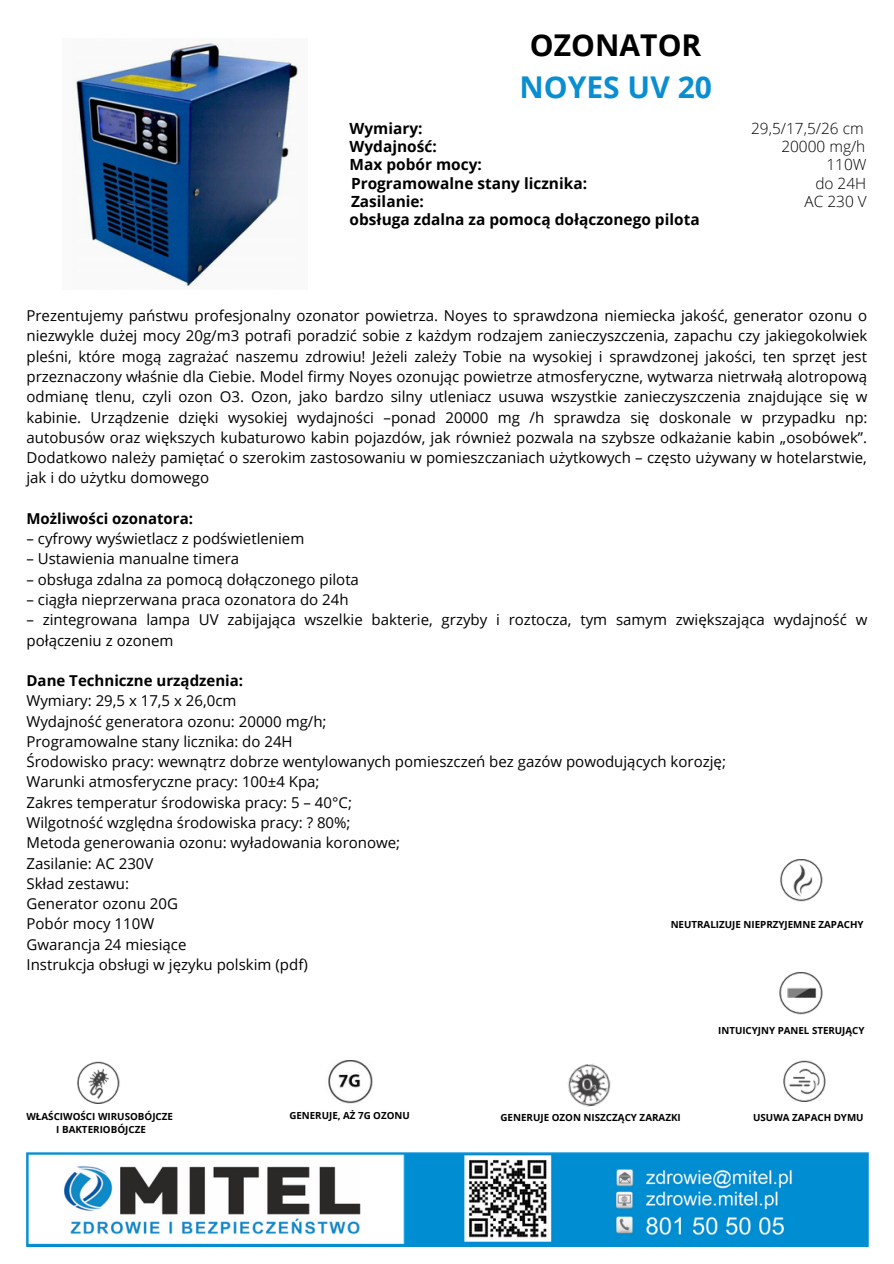
<style>
.page{position:relative;width:894px;height:1264px;background:#fff}
.page>*{position:absolute;margin:0;border:0;box-sizing:border-box;transform-origin:0 0}
.t1{font:700 30px "Open Sans";color:#0a8ed2}
.t2{font:700 30px "Open Sans";color:#000}
.t3{font:700 15.45px "Open Sans";color:#000}
.t4{font:300 15.45px "Open Sans";color:#000}
.t5{font:15px/20.2px "Open Sans";color:#000;text-align:justify}
.t6{font:700 15px "Open Sans";color:#000}
.t7{font:700 9.9px "Open Sans";color:#000}
.t8{font:700 9.75px "Open Sans";color:#000}
</style>
<div class="page">
<img style="left:26px;top:1152px;width:842px;height:94px">
<img style="left:77px;top:1061px;width:43px;height:42px">
<img style="left:568px;top:1064px;width:43px;height:43px">
<img style="left:328px;top:1060px;width:45px;height:43px">
<img style="left:780px;top:859px;width:43px;height:42px">
<img style="left:783px;top:1060px;width:42px;height:41px">
<img style="left:779px;top:972px;width:43px;height:42px">
<img style="left:73px;top:42px;width:226px;height:245px">
<p class="t2" style="left:530px;top:24px;width:173px">OZONATOR</p>
<p class="t1" style="left:519px;top:65px;width:194px">NOYES UV 20</p>
<p class="t3" style="left:349px;top:117px;width:74px">Wymiary:</p>
<p class="t4" style="left:751px;top:117px;width:114px">29,5/17,5/26 cm</p>
<p class="t3" style="left:349px;top:136px;width:89px">Wydajność:</p>
<p class="t4" style="left:781px;top:136px;width:85px">20000 mg/h</p>
<p class="t3" style="left:349px;top:154px;width:134px">Max pobór mocy:</p>
<p class="t4" style="left:826px;top:154px;width:42px">110W</p>
<p class="t3" style="left:351px;top:172px;width:237px">Programowalne stany licznika:</p>
<p class="t4" style="left:815px;top:172px;width:52px">do 24H</p>
<p class="t3" style="left:351px;top:190px;width:74px">Zasilanie:</p>
<p class="t4" style="left:804px;top:190px;width:64px">AC 230 V</p>
<p class="t3" style="left:349px;top:209px;width:351px">obsługa zdalna za pomocą dołączonego pilota</p>
<p class="t5" style="left:26px;top:305px;width:842px">Prezentujemy państwu profesjonalny ozonator powietrza. Noyes to sprawdzona niemiecka jakość, generator ozonu o niezwykle dużej mocy 20g/m3 potrafi poradzić sobie z każdym rodzajem zanieczyszczenia, zapachu czy jakiegokolwiek pleśni, które mogą zagrażać naszemu zdrowiu! Jeżeli zależy Tobie na wysokiej i sprawdzonej jakości, ten sprzęt jest przeznaczony właśnie dla Ciebie. Model firmy Noyes ozonując powietrze atmosferyczne, wytwarza nietrwałą alotropową odmianę tlenu, czyli ozon O3. Ozon, jako bardzo silny utleniacz usuwa wszystkie zanieczyszczenia znajdujące się w kabinie. Urządzenie dzięki wysokiej wydajności –ponad 20000 mg /h sprawdza się doskonale w przypadku np: autobusów oraz większych kubaturowo kabin pojazdów, jak również pozwala na szybsze odkażanie kabin „osobówek”.<br>Dodatkowo należy pamiętać o szerokim zastosowaniu w pomieszczaniach użytkowych – często używany w hotelarstwie, jak i do użytku domowego</p>
<p class="t6" style="left:26px;top:508px;width:168px">Możliwości ozonatora:</p>
<p class="t5" style="left:26px;top:528px;width:279px">– cyfrowy wyświetlacz z podświetleniem</p>
<p class="t5" style="left:26px;top:548px;width:214px">– Ustawienia manualne timera</p>
<p class="t5" style="left:26px;top:568px;width:334px">– obsługa zdalna za pomocą dołączonego pilota</p>
<p class="t5" style="left:26px;top:589px;width:323px">– ciągła nieprzerwana praca ozonatora do 24h</p>
<p class="t5" style="left:26px;top:609px;width:842px">– zintegrowana lampa UV zabijająca wszelkie bakterie, grzyby i roztocza, tym samym zwiększająca wydajność w połączeniu z ozonem</p>
<p class="t6" style="left:26px;top:670px;width:218px">Dane Techniczne urządzenia:</p>
<p class="t5" style="left:26px;top:690px;width:211px">Wymiary: 29,5 x 17,5 x 26,0cm</p>
<p class="t5" style="left:26px;top:710px;width:301px">Wydajność generatora ozonu: 20000 mg/h;</p>
<p class="t5" style="left:26px;top:731px;width:268px">Programowalne stany licznika: do 24H</p>
<p class="t5" style="left:26px;top:751px;width:700px">Środowisko pracy: wewnątrz dobrze wentylowanych pomieszczeń bez gazów powodujących korozję;</p>
<p class="t5" style="left:26px;top:771px;width:294px">Warunki atmosferyczne pracy: 100±4 Kpa;</p>
<p class="t5" style="left:26px;top:791px;width:327px">Zakres temperatur środowiska pracy: 5 – 40°C;</p>
<p class="t5" style="left:26px;top:812px;width:325px">Wilgotność względna środowiska pracy: ? 80%;</p>
<p class="t5" style="left:26px;top:832px;width:375px">Metoda generowania ozonu: wyładowania koronowe;</p>
<p class="t5" style="left:26px;top:852px;width:128px">Zasilanie: AC 230V</p>
<p class="t5" style="left:26px;top:872px;width:104px">Skład zestawu:</p>
<p class="t5" style="left:26px;top:893px;width:153px">Generator ozonu 20G</p>
<p class="t5" style="left:26px;top:913px;width:129px">Pobór mocy 110W</p>
<p class="t5" style="left:26px;top:933px;width:161px">Gwarancja 24 miesiące</p>
<p class="t5" style="left:26px;top:954px;width:283px">Instrukcja obsługi w języku polskim (pdf)</p>
<p class="t8" style="left:670px;top:917px;width:194px">NEUTRALIZUJE NIEPRZYJEMNE ZAPACHY</p>
<p class="t7" style="left:26px;top:1109px;width:148px">WŁAŚCIWOŚCI WIRUSOBÓJCZE</p>
<p class="t7" style="left:56px;top:1122px;width:91px">I BAKTERIOBÓJCZE</p>
<p class="t8" style="left:289px;top:1108px;width:122px">GENERUJE, AŻ 7G OZONU</p>
<p class="t7" style="left:500px;top:1110px;width:182px">GENERUJE OZON NISZCZĄCY ZARAZKI</p>
<p class="t8" style="left:718px;top:1024px;width:148px">INTUICYJNY PANEL STERUJĄCY</p>
<p class="t8" style="left:753px;top:1110px;width:112px">USUWA ZAPACH DYMU</p>
</div>
